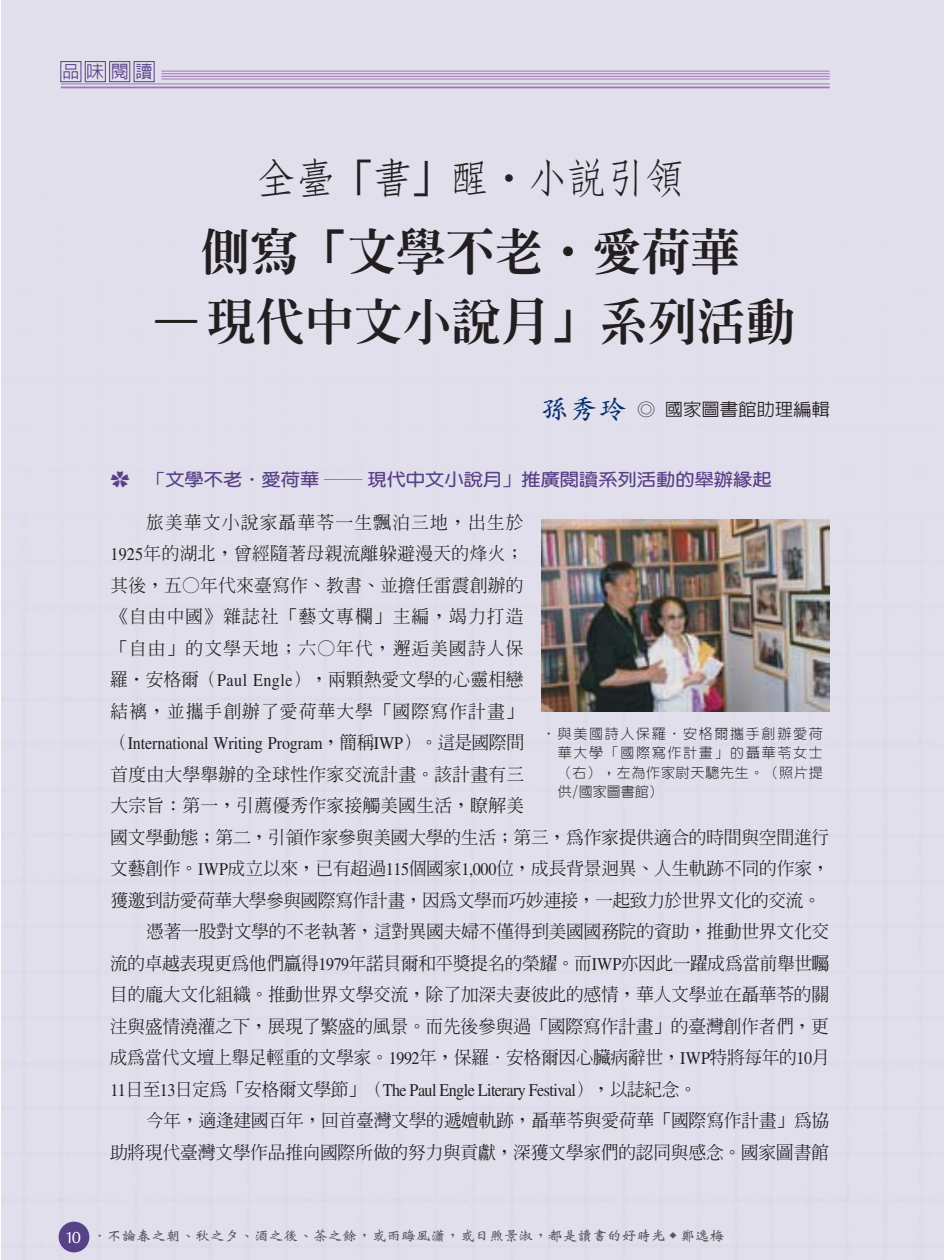
<style>
.page{position:relative;width:945px;height:1260px;background:#fff}
.page>*{position:absolute;margin:0;border:0;box-sizing:border-box;transform-origin:0 0}
.t1{font:49px/70px "AR Ming B5 Heavy E Ten B5 H";color:#231f20;text-align:center}
.t2{font:42px "AR Fang Song B5 Medium E Ten B5 H";letter-spacing:-.075em;color:#231f20}
.t3{font:17.85px/31.5px "AR Ming B5 HK Medium E Ten B5 H";letter-spacing:-.02em;color:#231f20;text-align:justify}
.t4{font:17.85px "Times";letter-spacing:-.035em;color:#231f20;scale:.9 1}
.t5{font:17.85px "AR Ming B5 HK Medium E Ten B5 H";letter-spacing:.01em;color:#231f20}
.t6{font:17.85px "Times";letter-spacing:-.005em;color:#231f20;scale:.9 1}
.t7{font:17.5px "AR New Hei B5 HK Medium E Ten B5 H";color:#231f20;scale:1.05 1}
.t8{font:17.5px "AR Hei B5 Medium E Ten B5 H";color:#574187}
.t9{font:17.32px "AR Yuan B5 Bold E Ten B5 H";color:#574187;scale:1.11 1}
.t10{font:14px/19.2px "AR New Hei B5 Light E Ten B5 H";letter-spacing:.12em;color:#231f20;text-align:justify}
.t11{font:14px "AR Wei Bei B5 Bold E Ten B5 H";color:#58595b;scale:1.05 1}
.s1{font-family:"AR Kai B5 HK Bold E Ten B5 H";font-size:26.25px;color:#002e6e}
.s2{font-family:"Koz Go Pro Extra Light 90 msp RKSJ H"}
.s3{font-family:"Times"}
.s4{font-family:"AR Ming B5 HK Medium E Ten B5 H"}
.s5{font-family:"CG Omega";font-size:16.62px;color:#fff}
</style>
<div class="page">
<div style="left:1px;top:0;width:943px;height:1260px;background:#e2dfed"></div>
<hr style="left:61px;top:87px;width:769px;height:1px;background:#9e76b4">
<hr style="left:61px;top:84px;width:769px;height:1px;background:#9e76b4">
<hr style="left:161px;top:79px;width:669px;height:1px;background:#9e76b4">
<hr style="left:161px;top:76px;width:669px;height:1px;background:#9e76b4">
<hr style="left:161px;top:73px;width:669px;height:1px;background:#9e76b4">
<hr style="left:161px;top:71px;width:669px;height:1px;background:#9e76b4">
<svg style="left:60px;top:61px;width:95px;height:21px;background:#ccc6dd"></svg>
<img style="left:542px;top:519px;width:288px;height:193px">
<p class="t8" style="left:62px;top:65px;width:92px">品味閱讀</p>
<h2 class="t2" style="left:255px;top:162px;width:432px">全臺「書」醒‧小說引領</h2>
<h1 class="t1" style="left:152px;top:223px;width:645px">側寫「文學不老‧愛荷華<br>—現代中文小說月」系列活動</h1>
<p class="t7" style="left:541px;top:403px;width:277px"><span class="s1">孫秀玲</span> ◎ 國家圖書館助理編輯</p>
<p class="t9" style="left:110px;top:473px;width:597px"><span class="s2">✿</span> 「文學不老‧愛荷華 ─現代中文小說月」推廣閱讀系列活動的舉辦緣起</p>
<p class="t3" style="left:110px;top:509px;width:415px;text-indent:36px">旅美華文小說家聶華苓一生飄泊三地，出生於<span class="s3">1925</span>年的湖北，曾經隨著母親流離躲避漫天的烽火；其後，五○年代來臺寫作、教書、並擔任雷震創辦的《自由中國》雜誌社「藝文專欄」主編，竭力打造「自由」的文學天地；六○年代，邂逅美國詩人保羅‧安格爾（<span class="s3">Paul Engle</span>），兩顆熱愛文學的心靈相戀結褵，並攜手創辦了愛荷華大學「國際寫作計畫」</p>
<p class="t6" style="left:110px;top:737px;width:462px"><span class="s4">（</span>International Writing Program<span class="s4">，簡稱</span>IWP<span class="s4">）。這是國際間</span></p>
<p class="t5" style="left:110px;top:767px;width:416px">首度由大學舉辦的全球性作家交流計畫。該計畫有三</p>
<p class="t5" style="left:110px;top:799px;width:416px">大宗旨：第一，引薦優秀作家接觸美國生活，瞭解美</p>
<p class="t3" style="left:110px;top:824px;width:720px">國文學動態；第二，引領作家參與美國大學的生活；第三，為作家提供適合的時間與空間進行</p>
<p class="t3" style="left:110px;top:855px;width:721px">文藝創作。<span class="s3">IWP</span>成立以來，已有超過<span class="s3">115</span>個國家<span class="s3">1,000</span>位，成長背景迥異、人生軌跡不同的作家，</p>
<p class="t3" style="left:110px;top:887px;width:712px">獲邀到訪愛荷華大學參與國際寫作計畫，因為文學而巧妙連接，一起致力於世界文化的交流。</p>
<p class="t3" style="left:146px;top:918px;width:685px">憑著一股對文學的不老執著，這對異國夫婦不僅得到美國國務院的資助，推動世界文化交</p>
<p class="t3" style="left:110px;top:950px;width:721px">流的卓越表現更為他們贏得<span class="s3">1979</span>年諾貝爾和平獎提名的榮耀。而<span class="s3">IWP</span>亦因此一躍成為當前舉世矚</p>
<p class="t3" style="left:110px;top:981px;width:720px">目的龐大文化組織。推動世界文學交流，除了加深夫妻彼此的感情，華人文學並在聶華苓的關</p>
<p class="t3" style="left:110px;top:1013px;width:720px">注與盛情澆灌之下，展現了繁盛的風景。而先後參與過「國際寫作計畫」的臺灣創作者們，更</p>
<p class="t3" style="left:110px;top:1044px;width:721px">成為當代文壇上舉足輕重的文學家。<span class="s3">1992</span>年，保羅．安格爾因心臟病辭世，<span class="s3">IWP</span>特將每年的<span class="s3">10</span>月</p>
<p class="t4" style="left:110px;top:1083px;width:653px">11<span class="s4">日至</span>13<span class="s4">日定為「安格爾文學節」（</span>The Paul Engle Literary Festival<span class="s4">），以誌紀念。</span></p>
<p class="t3" style="left:110px;top:1107px;width:721px;text-align:right">今年，適逢建國百年，回首臺灣文學的遞嬗軌跡，聶華苓與愛荷華「國際寫作計畫」為協<br>助將現代臺灣文學作品推向國際所做的努力與貢獻，深獲文學家們的認同與感念。國家圖書館</p>
<p class="t10" style="left:558px;top:726px;width:267px;text-indent:-16px">‧與美國詩人保羅‧安格爾攜手創辦愛荷華大學「國際寫作計畫」的聶華苓女士（右），左為作家尉天驄先生。（照片提供/國家圖書館）</p>
<p class="t11" style="left:65px;top:1230px;width:630px"><span class="s5">10</span> ．不論春之朝、秋之夕、酒之後、茶之餘，或雨晦風瀟，或日煦景淑，都是讀書的好時光 <sup>◆</sup> 鄭逸梅</p>
</div>
